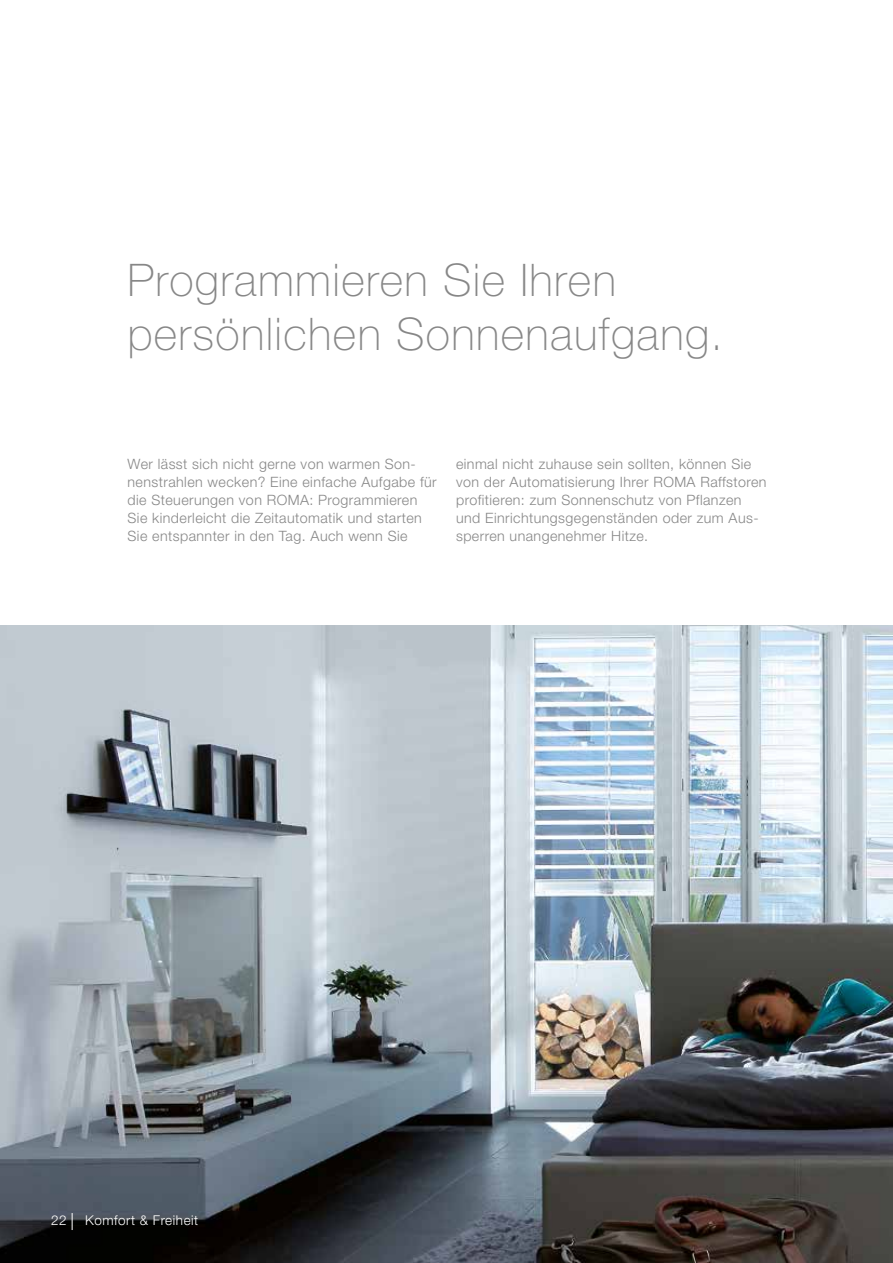
<style>
.page{position:relative;width:893px;height:1263px;background:#fff}
.page>*{position:absolute;margin:0;border:0;box-sizing:border-box;transform-origin:0 0}
.t1{font:100 45px/54px "Helvetica Neue LT Std";letter-spacing:.03em;color:#878787}
.t2{font:300 14.25px/18px "Helvetica Neue LT Std";letter-spacing:.03em;color:#878787}
.t3{font:300 13.5px "Helvetica Neue LT Std";letter-spacing:.04em;color:#fff}
</style>
<div class="page">
<img style="left:0;top:625px;width:893px;height:638px">
<svg style="left:72px;top:1213px;width:1px;height:17px"></svg>
<h1 class="t1" style="left:128px;top:253px;width:597px">Programmieren Sie Ihren persönlichen Sonnenaufgang.</h1>
<p class="t2" style="left:128px;top:455px;width:311px">Wer lässt sich nicht gerne von warmen Son&shy;nenstrahlen wecken? Eine einfache Aufgabe für die Steuerungen von ROMA: Programmieren Sie kinderleicht die Zeitautomatik und starten Sie entspannter in den Tag. Auch wenn Sie</p>
<p class="t2" style="left:456px;top:455px;width:312px">einmal nicht zuhause sein sollten, können Sie von der Automatisierung Ihrer ROMA Raffstoren profitieren: zum Sonnenschutz von Pflanzen und Einrichtungsgegenständen oder zum Aus&shy;sperren unangenehmer Hitze.</p>
<p class="t3" style="left:51px;top:1212px;width:17px">22</p>
<p class="t3" style="left:85px;top:1212px;width:115px">Komfort &amp; Freiheit</p>
</div>
